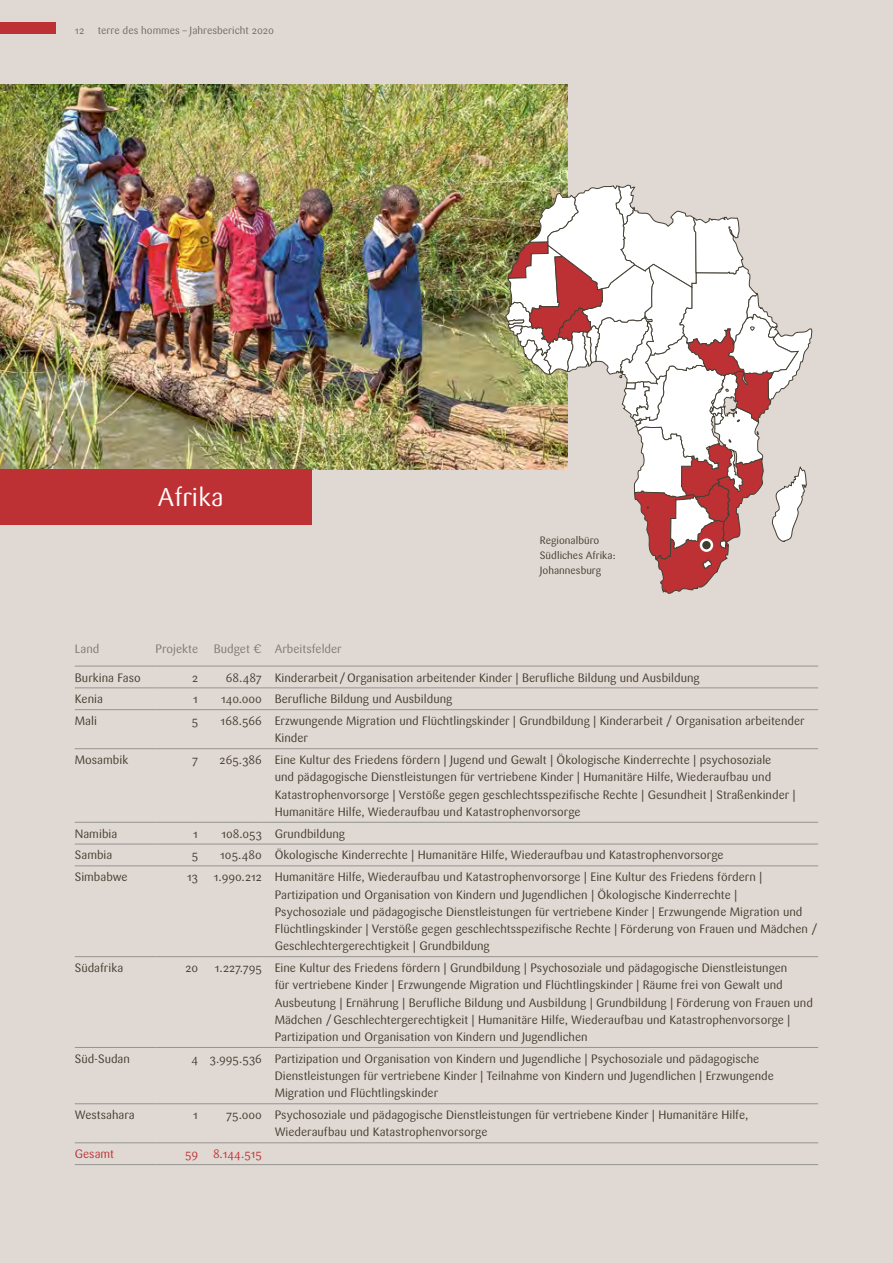
<style>
.page{position:relative;width:893px;height:1263px;background:#e0d8d2}
.page>*{position:absolute;margin:0;border:0;box-sizing:border-box;transform-origin:0 0}
.H2_T2{font:25.5px "Sari OT";color:#fff}
.T_Laenderinfo{font:12px/17.2px "Sari OT";color:#413c2f}
.T_Laenderinfo_Kopf{font:12px "Sari OT";color:#7b7974}
.T_Länderinfo_Gesamt{font:12px "Sari OT";color:#bd3135}
.t1{font:10.5px/15px "Sari OT";color:#413c2f}
.t2{font:10.5px "Sari OT";color:#6d6a63}
</style>
<div class="page">
<div style="left:0;top:22px;width:56px;height:12px;background:#bd3135"></div>
<hr style="left:262px;top:709px;width:556px;height:1px;background:#959490">
<hr style="left:262px;top:748px;width:556px;height:1px;background:#959490">
<hr style="left:262px;top:822px;width:556px;height:1px;background:#959490">
<hr style="left:262px;top:844px;width:556px;height:1px;background:#959490">
<hr style="left:262px;top:956px;width:556px;height:1px;background:#959490">
<hr style="left:262px;top:865px;width:556px;height:1px;background:#959490">
<hr style="left:262px;top:1047px;width:556px;height:1px;background:#959490">
<hr style="left:262px;top:1103px;width:556px;height:1px;background:#959490">
<hr style="left:75px;top:1142px;width:81px;height:1px;background:#959490">
<hr style="left:156px;top:1142px;width:42px;height:1px;background:#959490">
<hr style="left:198px;top:1142px;width:64px;height:1px;background:#959490">
<hr style="left:262px;top:1142px;width:556px;height:1px;background:#959490">
<hr style="left:75px;top:1164px;width:81px;height:1px;background:#959490">
<hr style="left:156px;top:1164px;width:42px;height:1px;background:#959490">
<hr style="left:198px;top:1164px;width:64px;height:1px;background:#959490">
<hr style="left:262px;top:1164px;width:556px;height:1px;background:#959490">
<hr style="left:262px;top:687px;width:556px;height:1px;background:#959490">
<hr style="left:262px;top:666px;width:556px;height:1px;background:#959490">
<hr style="left:75px;top:666px;width:81px;height:1px;background:#959490">
<hr style="left:156px;top:666px;width:42px;height:1px;background:#959490">
<hr style="left:198px;top:666px;width:64px;height:1px;background:#959490">
<hr style="left:75px;top:687px;width:81px;height:1px;background:#959490">
<hr style="left:156px;top:687px;width:42px;height:1px;background:#959490">
<hr style="left:198px;top:687px;width:64px;height:1px;background:#959490">
<hr style="left:75px;top:709px;width:81px;height:1px;background:#959490">
<hr style="left:156px;top:709px;width:42px;height:1px;background:#959490">
<hr style="left:198px;top:709px;width:64px;height:1px;background:#959490">
<hr style="left:75px;top:748px;width:81px;height:1px;background:#959490">
<hr style="left:156px;top:748px;width:42px;height:1px;background:#959490">
<hr style="left:198px;top:748px;width:64px;height:1px;background:#959490">
<hr style="left:75px;top:822px;width:81px;height:1px;background:#959490">
<hr style="left:156px;top:822px;width:42px;height:1px;background:#959490">
<hr style="left:198px;top:822px;width:64px;height:1px;background:#959490">
<hr style="left:75px;top:844px;width:81px;height:1px;background:#959490">
<hr style="left:156px;top:844px;width:42px;height:1px;background:#959490">
<hr style="left:198px;top:844px;width:64px;height:1px;background:#959490">
<hr style="left:75px;top:865px;width:81px;height:1px;background:#959490">
<hr style="left:156px;top:865px;width:42px;height:1px;background:#959490">
<hr style="left:198px;top:865px;width:64px;height:1px;background:#959490">
<hr style="left:75px;top:956px;width:81px;height:1px;background:#959490">
<hr style="left:156px;top:956px;width:42px;height:1px;background:#959490">
<hr style="left:198px;top:956px;width:64px;height:1px;background:#959490">
<hr style="left:75px;top:1047px;width:81px;height:1px;background:#959490">
<hr style="left:156px;top:1047px;width:42px;height:1px;background:#959490">
<hr style="left:198px;top:1047px;width:64px;height:1px;background:#959490">
<hr style="left:75px;top:1103px;width:81px;height:1px;background:#959490">
<hr style="left:156px;top:1103px;width:42px;height:1px;background:#959490">
<hr style="left:198px;top:1103px;width:64px;height:1px;background:#959490">
<img style="left:0;top:84px;width:568px;height:385px">
<svg style="left:506px;top:159px;width:307px;height:435px"></svg>
<svg style="left:701px;top:540px;width:11px;height:11px"></svg>
<div style="left:700px;top:538px;width:13px;height:14px;border:2px solid #fff;border-radius:50%"></div>
<div style="left:0;top:469px;width:311px;height:56px;background:#bd3135"></div>
<p class="t2" style="left:75px;top:24px;width:11px">12</p>
<p class="t2" style="left:98px;top:24px;width:178px">terre des hommes – Jahresbericht 2020</p>
<h2 class="H2_T2" style="left:158px;top:481px;width:67px">Afrika</h2>
<p class="t1" style="left:540px;top:533px;width:77px">Regionalbüro<br>Südliches Afrika:<br>Johannesburg</p>
<p class="T_Laenderinfo_Kopf" style="left:75px;top:641px;width:26px">Land</p>
<p class="T_Laenderinfo_Kopf" style="left:156px;top:641px;width:44px">Projekte</p>
<p class="T_Laenderinfo_Kopf" style="left:214px;top:641px;width:50px">Budget €</p>
<p class="T_Laenderinfo_Kopf" style="left:275px;top:641px;width:69px">Arbeitsfelder</p>
<p class="T_Laenderinfo" style="left:75px;top:669px;width:68px">Burkina Faso</p>
<p class="T_Laenderinfo" style="left:192px;top:669px;width:8px">2</p>
<p class="T_Laenderinfo" style="left:226px;top:669px;width:38px">68.487</p>
<p class="T_Laenderinfo" style="left:275px;top:669px;width:427px">Kinderarbeit/Organisation arbeitender Kinder | Berufliche Bildung und Ausbildung</p>
<p class="T_Laenderinfo" style="left:75px;top:690px;width:30px">Kenia</p>
<p class="T_Laenderinfo" style="left:193px;top:690px;width:6px">1</p>
<p class="T_Laenderinfo" style="left:221px;top:690px;width:42px">140.000</p>
<p class="T_Laenderinfo" style="left:275px;top:690px;width:179px">Berufliche Bildung und Ausbildung</p>
<p class="T_Laenderinfo" style="left:75px;top:712px;width:24px">Mali</p>
<p class="T_Laenderinfo" style="left:192px;top:712px;width:8px">5</p>
<p class="T_Laenderinfo" style="left:221px;top:712px;width:43px">168.566</p>
<p class="T_Laenderinfo" style="left:275px;top:712px;width:531px">Erzwungende Migration und Flüchtlingskinder | Grundbildung | Kinderarbeit / Organisation arbeitender<br>Kinder</p>
<p class="T_Laenderinfo" style="left:75px;top:751px;width:55px">Mosambik</p>
<p class="T_Laenderinfo" style="left:192px;top:751px;width:8px">7</p>
<p class="T_Laenderinfo" style="left:220px;top:751px;width:44px">265.386</p>
<p class="T_Laenderinfo" style="left:275px;top:751px;width:522px">Eine Kultur des Friedens fördern | Jugend und Gewalt | Ökologische Kinderrechte | psychosoziale<br>und pädagogische Dienstleistungen für vertriebene Kinder | Humanitäre Hilfe, Wiederaufbau und Katastrophenvorsorge | Verstöße gegen geschlechtsspezifische Rechte | Gesundheit | Straßenkinder | Humanitäre Hilfe, Wiederaufbau und Katastrophenvorsorge</p>
<p class="T_Laenderinfo" style="left:75px;top:825px;width:44px">Namibia</p>
<p class="T_Laenderinfo" style="left:193px;top:825px;width:6px">1</p>
<p class="T_Laenderinfo" style="left:221px;top:825px;width:42px">108.053</p>
<p class="T_Laenderinfo" style="left:275px;top:825px;width:72px">Grundbildung</p>
<p class="T_Laenderinfo" style="left:75px;top:847px;width:39px">Sambia</p>
<p class="T_Laenderinfo" style="left:192px;top:847px;width:8px">5</p>
<p class="T_Laenderinfo" style="left:220px;top:847px;width:43px">105.480</p>
<p class="T_Laenderinfo" style="left:275px;top:847px;width:450px">Ökologische Kinderrechte | Humanitäre Hilfe, Wiederaufbau und Katastrophenvorsorge</p>
<p class="T_Laenderinfo" style="left:75px;top:868px;width:54px">Simbabwe</p>
<p class="T_Laenderinfo" style="left:187px;top:868px;width:13px">13</p>
<p class="T_Laenderinfo" style="left:214px;top:868px;width:49px">1.990.212</p>
<p class="T_Laenderinfo" style="left:275px;top:868px;width:544px">Humanitäre Hilfe, Wiederaufbau und Katastrophenvorsorge | Eine Kultur des Friedens fördern | Partizipation und Organisation von Kindern und Jugendlichen | Ökologische Kinderrechte |<br>Psychosoziale und pädagogische Dienstleistungen für vertriebene Kinder | Erzwungende Migration und Flüchtlingskinder | Verstöße gegen geschlechtsspezifische Rechte | Förderung von Frauen und Mädchen / Geschlechtergerechtigkeit | Grundbildung</p>
<p class="T_Laenderinfo" style="left:75px;top:959px;width:50px">Südafrika</p>
<p class="T_Laenderinfo" style="left:185px;top:959px;width:14px">20</p>
<p class="T_Laenderinfo" style="left:215px;top:959px;width:49px">1.227.795</p>
<p class="T_Laenderinfo" style="left:275px;top:959px;width:540px">Eine Kultur des Friedens fördern | Grundbildung | Psychosoziale und pädagogische Dienstleistungen<br>für vertriebene Kinder | Erzwungende Migration und Flüchtlingskinder | Räume frei von Gewalt und Ausbeutung | Ernährung | Berufliche Bildung und Ausbildung | Grundbildung | Förderung von Frauen und Mädchen /Geschlechtergerechtigkeit | Humanitäre Hilfe, Wiederaufbau und Katastrophenvorsorge | Partizipation und Organisation von Kindern und Jugendlichen</p>
<p class="T_Laenderinfo" style="left:75px;top:1050px;width:57px">Süd-Sudan</p>
<p class="T_Laenderinfo" style="left:192px;top:1050px;width:8px">4</p>
<p class="T_Laenderinfo" style="left:210px;top:1050px;width:54px">3.995.536</p>
<p class="T_Laenderinfo" style="left:275px;top:1050px;width:501px">Partizipation und Organisation von Kindern und Jugendliche | Psychosoziale und pädagogische<br>Dienstleistungen für vertriebene Kinder | Teilnahme von Kindern und Jugendlichen | Erzwungende<br>Migration und Flüchtlingskinder</p>
<p class="T_Laenderinfo" style="left:75px;top:1106px;width:61px">Westsahara</p>
<p class="T_Laenderinfo" style="left:193px;top:1106px;width:6px">1</p>
<p class="T_Laenderinfo" style="left:226px;top:1106px;width:37px">75.000</p>
<p class="T_Laenderinfo" style="left:275px;top:1106px;width:475px">Psychosoziale und pädagogische Dienstleistungen für vertriebene Kinder | Humanitäre Hilfe,<br>Wiederaufbau und Katastrophenvorsorge</p>
<p class="T_Länderinfo_Gesamt" style="left:75px;top:1146px;width:41px">Gesamt</p>
<p class="T_Länderinfo_Gesamt" style="left:185px;top:1146px;width:14px">59</p>
<p class="T_Länderinfo_Gesamt" style="left:213px;top:1146px;width:50px">8.144.515</p>
</div>
